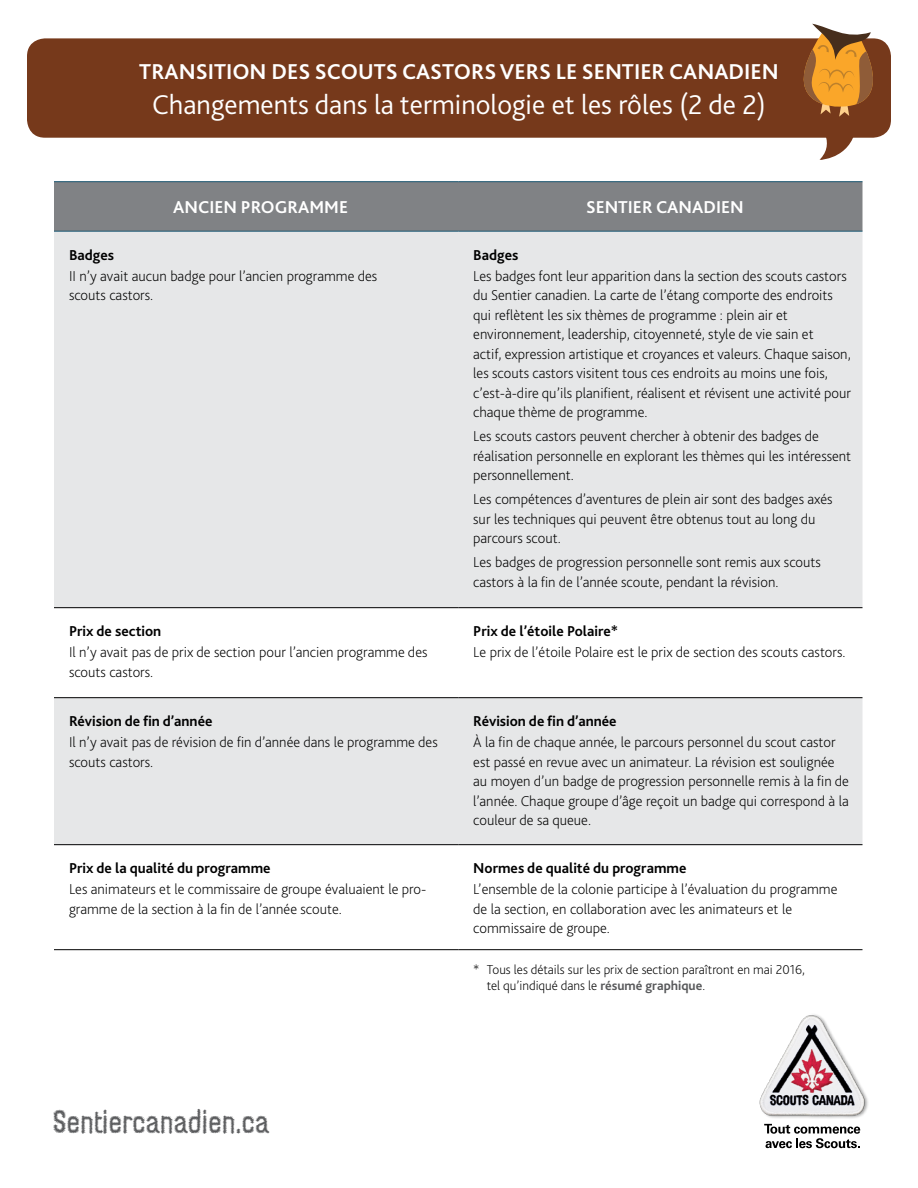
<style>
.page{position:relative;width:918px;height:1188px;background:#fff}
.page>*{position:absolute;margin:0;border:0;box-sizing:border-box;transform-origin:0 0}
.t1{font:33px "Conference Call BH Line Two";color:#58595b}
.t2{font:300 28.5px "Bliss 2";color:#fff}
.t3{font:700 22.5px "Bliss 2";color:#fff}
.t4{font:700 18px "Bliss 2";color:#fff}
.t5{font:200 15px/19.5px "Bliss 2";color:#000}
.t6{font:700 15px "Bliss 2";color:#000}
.t7{font:200 13.5px/16.5px "Bliss 2";color:#000}
.s1{font-weight:700;color:#58595b}
</style>
<div class="page">
<div style="left:54px;top:182px;width:808px;height:49px;background:#808285"></div>
<svg style="left:54px;top:232px;width:808px;height:612px;background:#e9eaeb"></svg>
<hr style="left:54px;top:607px;width:404px;height:1px;background:#000">
<hr style="left:458px;top:607px;width:404px;height:1px;background:#000">
<hr style="left:54px;top:697px;width:404px;height:1px;background:#000">
<hr style="left:458px;top:697px;width:404px;height:1px;background:#000">
<hr style="left:54px;top:181px;width:404px;height:1px;background:#195670">
<hr style="left:458px;top:181px;width:404px;height:1px;background:#195670">
<hr style="left:54px;top:231px;width:404px;height:1px;background:#195670">
<hr style="left:458px;top:231px;width:404px;height:1px;background:#195670">
<hr style="left:54px;top:844px;width:404px;height:1px;background:#000">
<hr style="left:458px;top:844px;width:404px;height:1px;background:#000">
<hr style="left:54px;top:949px;width:404px;height:1px;background:#000">
<hr style="left:458px;top:949px;width:404px;height:1px;background:#000">
<div style="left:27px;top:38px;width:864px;height:100px;background:#76391b;border-radius:18px"></div>
<svg style="left:774px;top:24px;width:117px;height:136px"></svg>
<img style="left:759px;top:1014px;width:109px;height:110px">
<svg style="left:764px;top:1124px;width:96px;height:24px"></svg>
<h3 class="t3" style="left:139px;top:58px;width:641px">TRANSITION DES SCOUTS CASTORS VERS LE SENTIER CANADIEN</h3>
<h2 class="t2" style="left:152px;top:87px;width:615px">Changements dans la terminologie et les rôles (2 de 2)</h2>
<p class="t4" style="left:173px;top:196px;width:176px">ANCIEN PROGRAMME</p>
<p class="t4" style="left:586px;top:196px;width:159px">SENTIER CANADIEN</p>
<p class="t6" style="left:69px;top:245px;width:47px">Badges</p>
<p class="t5" style="left:69px;top:266px;width:310px">II n’y avait aucun badge pour l’ancien programme des scouts castors.</p>
<p class="t6" style="left:473px;top:245px;width:47px">Badges</p>
<p class="t5" style="left:473px;top:266px;width:379px">Les badges font leur apparition dans la section des scouts castors du Sentier canadien. La carte de l’étang comporte des endroits qui reflètent les six thèmes de programme : plein air et environnement, leadership, citoyenneté, style de vie sain et<br>actif, expression artistique et croyances et valeurs. Chaque saison, les scouts castors visitent tous ces endroits au moins une fois, c’est-à-dire qu’ils planifient, réalisent et révisent une activité pour chaque thème de programme.</p>
<p class="t5" style="left:473px;top:426px;width:380px">Les scouts castors peuvent chercher à obtenir des badges de réalisation personnelle en explorant les thèmes qui les intéressent personnellement.</p>
<p class="t5" style="left:473px;top:489px;width:361px">Les compétences d’aventures de plein air sont des badges axés sur les techniques qui peuvent être obtenus tout au long du parcours scout.</p>
<p class="t5" style="left:473px;top:552px;width:349px">Les badges de progression personnelle sont remis aux scouts castors à la fin de l’année scoute, pendant la révision.</p>
<p class="t6" style="left:69px;top:622px;width:94px">Prix de section</p>
<p class="t5" style="left:69px;top:642px;width:360px">Il n’y avait pas de prix de section pour l’ancien programme des scouts castors.</p>
<p class="t6" style="left:473px;top:622px;width:146px">Prix de l’étoile Polaire*</p>
<p class="t5" style="left:473px;top:642px;width:374px">Le prix de l’étoile Polaire est le prix de section des scouts castors.</p>
<p class="t6" style="left:69px;top:712px;width:145px">Révision de fin d’année</p>
<p class="t5" style="left:69px;top:732px;width:370px">Il n’y avait pas de révision de fin d’année dans le programme des scouts castors.</p>
<p class="t6" style="left:473px;top:712px;width:145px">Révision de fin d’année</p>
<p class="t5" style="left:473px;top:732px;width:377px">À la fin de chaque année, le parcours personnel du scout castor est passé en revue avec un animateur. La révision est soulignée au moyen d’un badge de progression personnelle remis à la fin de l’année. Chaque groupe d’âge reçoit un badge qui correspond à la couleur de sa queue.</p>
<p class="t6" style="left:69px;top:859px;width:203px">Prix de la qualité du programme</p>
<p class="t5" style="left:69px;top:879px;width:359px">Les animateurs et le commissaire de groupe évaluaient le pro&shy;gramme de la section à la fin de l’année scoute.</p>
<p class="t6" style="left:473px;top:859px;width:215px">Normes de qualité du programme</p>
<p class="t5" style="left:473px;top:879px;width:366px">L’ensemble de la colonie participe à l’évaluation du programme de la section, en collaboration avec les animateurs et le commissaire de groupe.</p>
<p class="t7" style="left:487px;top:961px;width:320px;text-indent:-14px">* Tous les détails sur les prix de section paraîtront en mai 2016, tel qu’indiqué dans le <span class="s1">résumé graphique</span>.</p>
<h1 class="t1" style="left:53px;top:1101px;width:218px">Sentiercanadien.ca</h1>
</div>
